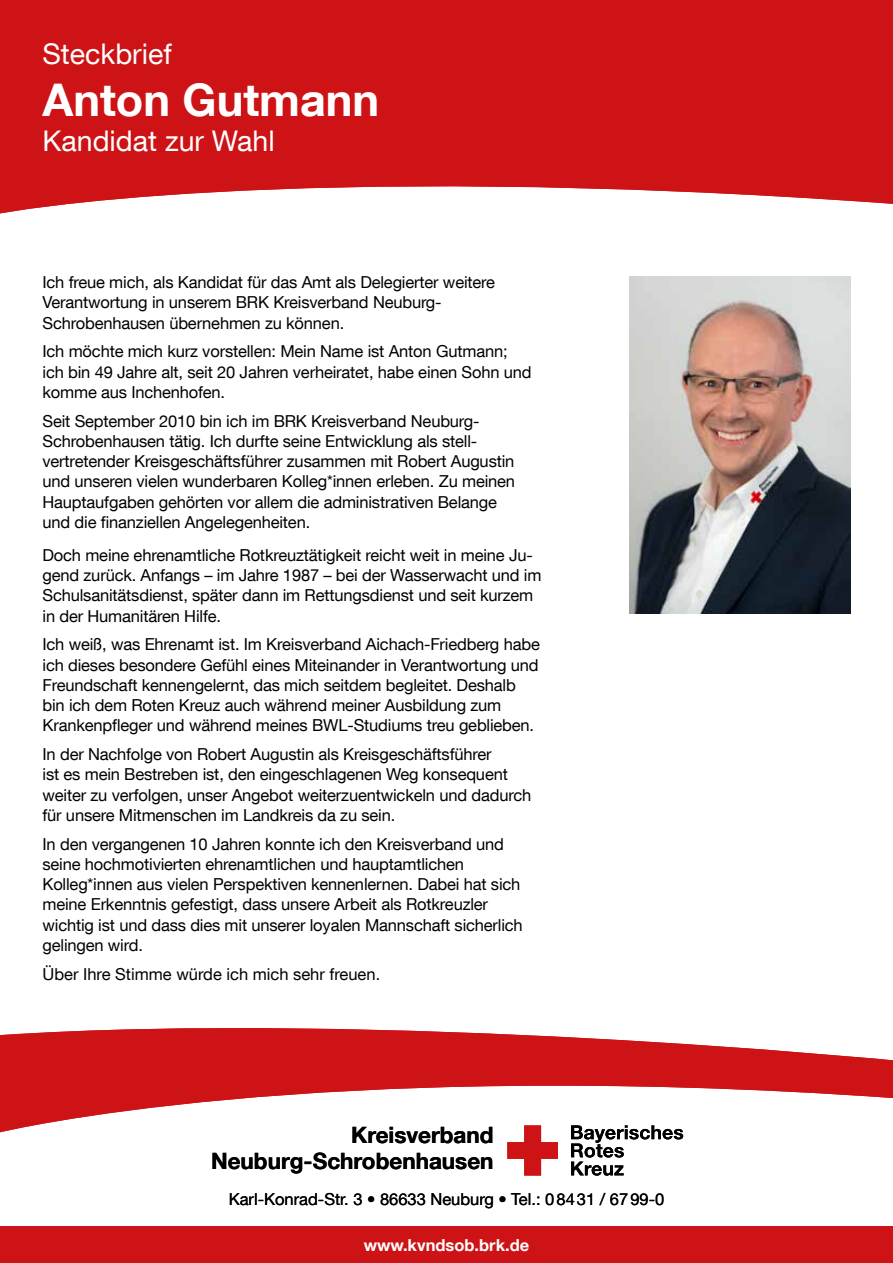
<style>
.page{position:relative;width:893px;height:1263px;background:#fff}
.page>*{position:absolute;margin:0;border:0;box-sizing:border-box;transform-origin:0 0}
.t1{font:700 45px "Helvetica Neue LT Com";color:#fff}
.t2{font:28.5px "Helvetica Neue LT Com";color:#fff}
.t3{font:700 22.5px/25.5px "Helvetica Neue LT Com";color:#000;text-align:right}
.t4{font:16.5px/20.2px "Helvetica Neue LT Com";letter-spacing:-.01em;color:#000}
.t5{font:700 16.5px "Helvetica Neue LT Com";color:#fff}
</style>
<div class="page">
<div style="left:0;top:1227px;width:893px;height:36px;background:#cd1316"></div>
<svg style="left:0;top:0;width:893px;height:213px;background:#d1282a"></svg>
<svg style="left:0;top:1028px;width:893px;height:104px;fill:#cd1316"></svg>
<svg style="left:507px;top:1125px;width:51px;height:50px"></svg>
<svg style="left:571px;top:1125px;width:112px;height:51px"></svg>
<img style="left:629px;top:276px;width:221px;height:337px">
<h2 class="t2" style="left:43px;top:36px;width:131px">Steckbrief</h2>
<h1 class="t1" style="left:43px;top:72px;width:338px">Anton Gutmann</h1>
<h2 class="t2" style="left:43px;top:123px;width:234px">Kandidat zur Wahl</h2>
<p class="t4" style="left:43px;top:272px;width:454px">Ich freue mich, als Kandidat für das Amt als Delegierter weitere<br>Verantwortung in unserem BRK Kreisverband Neuburg-<br>Schrobenhausen übernehmen zu können.</p>
<p class="t4" style="left:43px;top:341px;width:491px">Ich möchte mich kurz vorstellen: Mein Name ist Anton Gutmann; ich bin 49 Jahre alt, seit 20 Jahren verheiratet, habe einen Sohn und komme aus Inchenhofen.</p>
<p class="t4" style="left:43px;top:410px;width:474px">Seit September 2010 bin ich im BRK Kreisverband Neuburg-Schrobenhausen tätig. Ich durfte seine Entwicklung als stell&shy;vertretender Kreisgeschäftsführer zusammen mit Robert Augustin und unseren vielen wunderbaren Kolleg*innen erleben. Zu meinen Hauptaufgaben gehörten vor allem die administrativen Belange und die finanziellen Angelegenheiten.</p>
<p class="t4" style="left:43px;top:545px;width:500px">Doch meine ehrenamtliche Rotkreuztätigkeit reicht weit in meine Ju&shy;gend zurück. Anfangs – im Jahre 1987 – bei der Wasserwacht und im Schulsanitätsdienst, später dann im Rettungsdienst und seit kurzem in der Humanitären Hilfe.</p>
<p class="t4" style="left:43px;top:634px;width:499px">Ich weiß, was Ehrenamt ist. Im Kreisverband Aichach-Friedberg habe ich dieses besondere Gefühl eines Miteinander in Verantwortung und Freundschaft kennengelernt, das mich seitdem begleitet. Deshalb bin ich dem Roten Kreuz auch während meiner Ausbildung zum Krankenpfleger und während meines BWL-Studiums treu geblieben.</p>
<p class="t4" style="left:43px;top:744px;width:490px">In der Nachfolge von Robert Augustin als Kreisgeschäftsführer<br>ist es mein Bestreben ist, den eingeschlagenen Weg konsequent weiter zu verfolgen, unser Angebot weiterzuentwickeln und dadurch für unsere Mitmenschen im Landkreis da zu sein.</p>
<p class="t4" style="left:43px;top:833px;width:482px">In den vergangenen 10 Jahren konnte ich den Kreisverband und seine hochmotivierten ehrenamtlichen und hauptamtlichen Kolleg*innen aus vielen Perspektiven kennenlernen. Dabei hat sich meine Erkenntnis gefestigt, dass unsere Arbeit als Rotkreuzler wichtig ist und dass dies mit unserer loyalen Mannschaft sicherlich gelingen wird.</p>
<p class="t4" style="left:43px;top:963px;width:339px">Über Ihre Stimme würde ich mich sehr freuen.</p>
<h3 class="t3" style="left:211px;top:1122px;width:284px">Kreisverband<br>Neuburg-Schrobenhausen</h3>
<p class="t4" style="left:229px;top:1189px;width:437px">Karl-Konrad-Str. 3 • 86633 Neuburg • Tel.: 08431 / 6799-0</p>
<p class="t5" style="left:364px;top:1234px;width:167px">www.kvndsob.brk.de</p>
</div>
